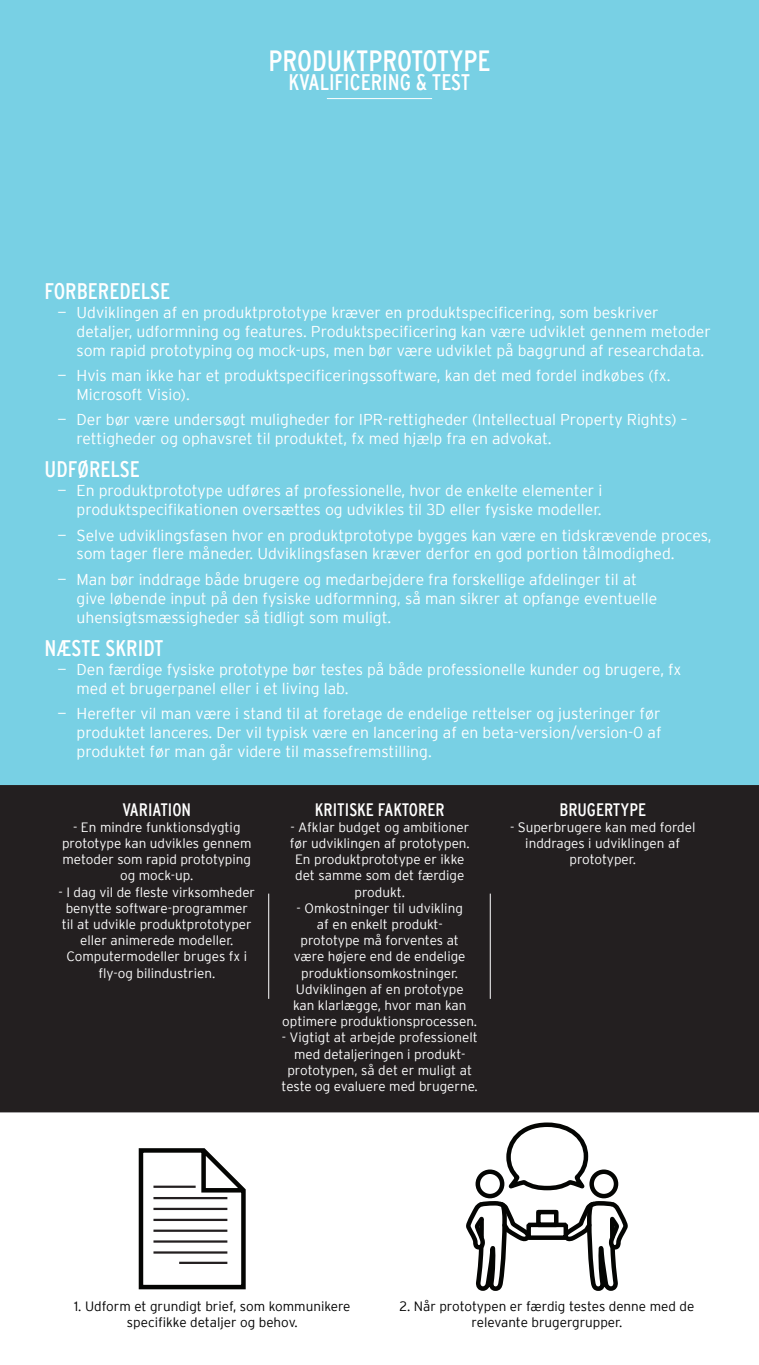
<style>
.page{position:relative;width:759px;height:1365px;background:#fff}
.page>*{position:absolute;margin:0;border:0;box-sizing:border-box;transform-origin:0 0}
.t1{font:condensed 29.25px "Interstate";color:#fff}
.t2{font:condensed 22.5px "Interstate";color:#fff}
.t3{font:condensed 18px "Interstate";color:#fff}
.t4{font:300 15.75px/18.9px "Interstate";color:#fff}
.t5{font:300 13.5px/16.2px "Interstate";color:#fff;text-align:center}
.t6{font:300 13.5px/16.2px "Interstate";color:#000;text-align:center}
</style>
<div class="page">
<div style="left:0;top:785px;width:759px;height:327px;background:#231f20"></div>
<hr style="left:490px;top:894px;width:1px;height:105px;background:#fff">
<hr style="left:268px;top:894px;width:1px;height:105px;background:#fff">
<div style="left:0;top:0;width:759px;height:785px;background:#78d0e4"></div>
<hr style="left:327px;top:98px;width:105px;height:1px;background:#fff">
<svg style="left:138px;top:1148px;width:108px;height:142px"></svg>
<hr style="left:153px;top:1186px;width:43px;height:2px;background:#231f20">
<hr style="left:153px;top:1197px;width:74px;height:2px;background:#231f20">
<hr style="left:153px;top:1208px;width:74px;height:2px;background:#231f20">
<hr style="left:153px;top:1219px;width:74px;height:2px;background:#231f20">
<hr style="left:153px;top:1229px;width:74px;height:3px;background:#231f20">
<hr style="left:153px;top:1240px;width:74px;height:3px;background:#231f20">
<hr style="left:153px;top:1251px;width:74px;height:3px;background:#231f20">
<hr style="left:179px;top:1262px;width:48px;height:2px;background:#231f20">
<svg style="left:468px;top:1122px;width:160px;height:169px"></svg>
<h1 class="t1" style="left:268px;top:45px;width:220px">PRODU KTPROTOTYPE</h1>
<h2 class="t2" style="left:289px;top:69px;width:66px">KVALIFICERING</h2>
<h2 class="t2" style="left:416px;top:69px;width:26px">&amp; TEST</h2>
<h2 class="t2" style="left:45px;top:279px;width:55px">FORBEREDE</h2>
<h2 class="t2" style="left:141px;top:279px;width:20px">LSE</h2>
<p class="t4" style="left:77px;top:303px;width:636px;text-indent:-19px">— Udviklingen af en produktprototype kræver en produktspecificering, som beskriver detaljer, udformning og features. Produktspecificering kan være udviklet gennem metoder som rapid prototyping og mock-ups, men bør være udviklet på baggrund af researchdata.</p>
<p class="t4" style="left:77px;top:366px;width:596px;text-indent:-19px">— Hvis man ikke har et produktspecificeringssoftware, kan det med fordel indkøbes (fx.<br>Microsoft Visio).</p>
<p class="t4" style="left:77px;top:410px;width:612px;text-indent:-19px">— Der bør være undersøgt muligheder for IPR-rettigheder (Intellectual Property Rights) – rettigheder og ophavsret til produktet, fx med hjælp fra en advokat.</p>
<h2 class="t2" style="left:45px;top:457px;width:86px">UDFØRELSE</h2>
<p class="t4" style="left:57px;top:481px;width:547px;text-align:right">— En produktprototype udføres af professionelle, hvor de enkelte elementer i produktspecifikationen oversættes og udvikles til 3D eller fysiske modeller.</p>
<p class="t4" style="left:77px;top:525px;width:637px;text-indent:-19px">— Selve udviklingsfasen hvor en produktprototype bygges kan være en tidskrævende proces, som tager flere måneder. Udviklingsfasen kræver derfor en god portion tålmodighed.</p>
<p class="t4" style="left:77px;top:570px;width:582px;text-indent:-19px">— Man bør inddrage både brugere og medarbejdere fra forskellige afdelinger til at give løbende input på den fysiske udformning, så man sikrer at opfange eventuelle uhensigtsmæssigheder så tidligt som muligt.</p>
<h2 class="t2" style="left:45px;top:635px;width:12px">NÆSTE</h2>
<h2 class="t2" style="left:105px;top:635px;width:31px">SKRIDT</h2>
<p class="t4" style="left:77px;top:660px;width:606px;text-indent:-19px">— Den færdige fysiske prototype bør testes på både professionelle kunder og brugere, fx med et brugerpanel eller i et living lab.</p>
<p class="t4" style="left:77px;top:704px;width:587px;text-align:justify;text-indent:-19px">— Herefter vil man være i stand til at foretage de endelige rettelser og justeringer før produktet lanceres. Der vil typisk være en lancering af en beta-version/version-0 af produktet før man går videre til massefremstilling.</p>
<p class="t3" style="left:122px;top:799px;width:68px">VARIATION</p>
<p class="t5" style="left:62px;top:819px;width:191px">- En mindre funktionsdygtig prototype kan udvikles gennem metoder som rapid prototyping og mock-up.</p>
<p class="t5" style="left:59px;top:884px;width:198px">- I dag vil de fleste virksomheder benytte software-programmer til at udvikle produktprototyper eller animerede modeller.<br>Computermodeller bruges fx i fly-og bilindustrien.</p>
<p class="t3" style="left:315px;top:799px;width:17px">KRITIS</p>
<p class="t3" style="left:357px;top:799px;width:71px">KE FAKTORER</p>
<p class="t5" style="left:290px;top:819px;width:182px">- Afklar budget og ambitioner før udviklingen af prototypen.<br>En produktprototype er ikke det samme som det færdige produkt.</p>
<p class="t5" style="left:282px;top:900px;width:196px">- Omkostninger til udvikling<br>af en enkelt produkt-<br>prototype må forventes at<br>være højere end de endelige produktionsomkostninger.<br>Udviklingen af en prototype<br>kan klarlægge, hvor man kan optimere produktionsprocessen.</p>
<p class="t5" style="left:282px;top:1029px;width:198px">- Vigtigt at arbejde professionelt med detaljeringen i produkt&shy;prototypen, så det er muligt at teste og evaluere med brugerne.</p>
<p class="t3" style="left:559px;top:799px;width:19px">BRUGERT</p>
<p class="t3" style="left:621px;top:799px;width:25px">YPE</p>
<p class="t5" style="left:510px;top:819px;width:187px">- Superbrugere kan med fordel inddrages i udviklingen af prototyper.</p>
<p class="t6" style="left:74px;top:1298px;width:278px">1. Udform et grundigt brief, som kommunikere specifikke detaljer og behov.</p>
<p class="t6" style="left:399px;top:1298px;width:296px">2. Når prototypen er færdig testes denne med de relevante brugergrupper.</p>
</div>
